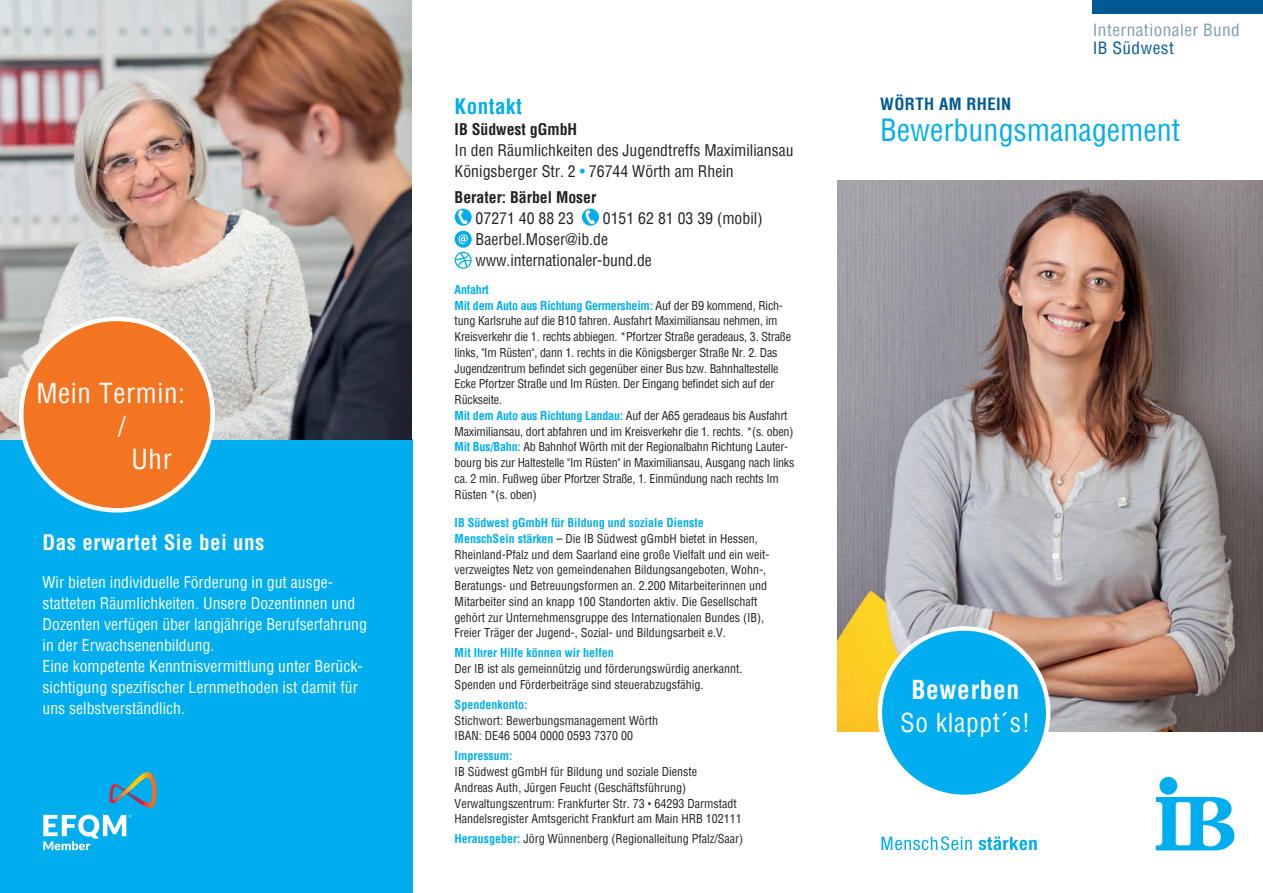
<style>
.page{position:relative;width:1263px;height:893px;background:#fff}
.page>*{position:absolute;margin:0;border:0;box-sizing:border-box;transform-origin:0 0}
.t1{font:condensed 30px "Helvetica";color:#00aeef}
.Bubbel{font:condensed 27px "Helvetica";letter-spacing:.025em;color:#fff}
.Bubbel-2{font:condensed 25.5px "Helvetica";letter-spacing:.025em;color:#fff}
.Bubbel-3{font:700 condensed 25.5px "Helvetica";letter-spacing:.025em;color:#fff}
.Titel{font:700 condensed 21px "Helvetica";letter-spacing:.025em;color:#fff}
.Titel-2{font:700 condensed 21px "Helvetica";letter-spacing:.025em;color:#00aeef}
.Headline{font:condensed 16.5px "Helvetica";letter-spacing:.025em;color:#7c9cb1;scale:1.05 1}
.Titel-3{font:700 condensed 16.5px "Helvetica";letter-spacing:.025em;color:#005992}
.Headline-2{font:condensed 16.5px "Helvetica";letter-spacing:.025em;color:#005992;scale:1.05 1}
.Fließtext{font:condensed 15.75px/21px "Helvetica";color:#fff}
.Titel-4{font:condensed 15.75px/21px "Helvetica";color:#231f20}
.Fließtext-2{font:condensed 15.75px "Helvetica";color:#231f20}
.Fließtext-3{font:700 condensed 15.75px "Helvetica";color:#231f20}
.Impressum{font:condensed 12px/15.8px "Helvetica";color:#231f20}
.Impressum_bold{font:condensed 12px "Helvetica";color:#231f20}
.Impressum_bold-2{font:700 condensed 12px "Helvetica";color:#00aeef}
.Impressum-2{font:700 condensed 12px "Helvetica";color:#00aeef}
.Fließtext-4{font:700 condensed 12px "Helvetica";letter-spacing:-.015em;color:#00aeef}
.s1{font-weight:700}
.s2{color:#00aeef}
.s3{font-weight:700;color:#00aeef}
.s4{font-family:"Arial Narrow";font-stretch:normal}
</style>
<div class="page">
<div style="left:0;top:439px;width:412px;height:454px;background:#00aeef"></div>
<img style="left:838px;top:180px;width:425px;height:551px">
<div style="left:1093px;top:0;width:170px;height:13px;background:#005992"></div>
<svg style="left:881px;top:836px;width:156px;height:14px"></svg>
<svg style="left:1156px;top:797px;width:78px;height:53px"></svg>
<div style="left:1159px;top:777px;width:18px;height:18px;background:#00aeef;border-radius:50%"></div>
<img style="left:0;top:0;width:412px;height:439px">
<div style="left:21px;top:319px;width:192px;height:191px;background:#f47521;border-radius:50%"></div>
<div style="left:19px;top:317px;width:196px;height:195px;border:4px solid #fff;border-radius:50%"></div>
<svg style="left:110px;top:772px;width:47px;height:36px"></svg>
<svg style="left:43px;top:815px;width:88px;height:35px"></svg>
<div style="left:880px;top:628px;width:168px;height:169px;background:#00aeef;border-radius:50%"></div>
<div style="left:877px;top:626px;width:173px;height:173px;border:4px solid #fff;border-radius:50%"></div>
<svg style="left:455px;top:209px;width:17px;height:17px"></svg>
<svg style="left:458px;top:210px;width:10px;height:14px"></svg>
<svg style="left:582px;top:209px;width:17px;height:17px"></svg>
<svg style="left:585px;top:210px;width:10px;height:14px"></svg>
<svg style="left:455px;top:231px;width:17px;height:38px"></svg>
<p class="Bubbel" style="left:37px;top:376px;width:150px">Mein Termin:</p>
<p class="Bubbel" style="left:118px;top:409px;width:9px">/</p>
<p class="Bubbel" style="left:131px;top:442px;width:42px">Uhr</p>
<p class="Titel" style="left:43px;top:528px;width:224px">Das erwartet Sie bei uns</p>
<p class="Fließtext" style="left:43px;top:571px;width:326px">Wir bieten individuelle Förderung in gut ausge&shy;statteten Räumlichkeiten. Unsere Dozentinnen und Dozenten verfügen über langjährige Berufserfahrung in der Erwachsenenbildung.<br>Eine kompetente Kenntnisvermittlung unter Berück&shy;sichtigung spezifischer Lernmethoden ist damit für</p>
<p class="Fließtext" style="left:43px;top:697px;width:144px">uns selbstverständlich.</p>
<p class="Titel-2" style="left:455px;top:93px;width:69px">Kontakt</p>
<p class="Titel-4" style="left:455px;top:119px;width:340px"><span class="s1">IB Südwest gGmbH<br></span>In den Räumlichkeiten des Jugendtreffs Maximiliansau<br>Königsberger Str. 2 <span class="s2">•</span> 76744 Wörth am Rhein</p>
<p class="Fließtext-3" style="left:455px;top:186px;width:143px">Berater: Bärbel Moser</p>
<p class="Fließtext-2" style="left:476px;top:208px;width:100px">07271 40 88 23</p>
<p class="Fließtext-2" style="left:603px;top:208px;width:161px">0151 62 81 03 39 (mobil)</p>
<p class="Fließtext-2" style="left:476px;top:229px;width:134px">Baerbel.Moser@ib.de</p>
<p class="Fließtext-2" style="left:476px;top:250px;width:178px">www.internationaler-bund.de</p>
<p class="Fließtext-4" style="left:455px;top:282px;width:36px">Anfahrt</p>
<p class="Impressum" style="left:455px;top:297px;width:338px"><span class="s3">Mit dem Auto aus Richtung Germersheim:</span> Auf der B9 kommend, Rich&shy;tung Karlsruhe auf die B10 fahren. Ausfahrt Maximiliansau nehmen, im Kreisverkehr die 1. rechts abbiegen. *Pfortzer Straße geradeaus, 3. Straße links, "Im Rüsten", dann 1. rechts in die Königsberger Straße Nr. 2. Das Jugendzentrum befindet sich gegenüber einer Bus bzw. Bahnhaltestelle Ecke Pfortzer Straße und Im Rüsten. Der Eingang befindet sich auf der Rückseite.</p>
<p class="Impressum" style="left:455px;top:407px;width:340px"><span class="s3">Mit dem Auto aus Richtung Landau:</span> Auf der A65 geradeaus bis Ausfahrt<br>Maximiliansau, dort abfahren und im Kreisverkehr die 1. rechts. *(s. oben)</p>
<p class="Impressum" style="left:455px;top:439px;width:341px"><span class="s3">Mit Bus/Bahn:</span> Ab Bahnhof Wörth mit der Regionalbahn Richtung Lauter&shy;bourg bis zur Haltestelle "Im Rüsten" in Maximiliansau, Ausgang nach links ca. 2 min. Fußweg über Pfortzer Straße, 1. Einmündung nach rechts Im Rüsten *(s. oben)</p>
<p class="Impressum-2" style="left:455px;top:515px;width:251px">IB Südwest gGmbH für Bildung und soziale Dienste</p>
<p class="Impressum" style="left:455px;top:530px;width:305px"><span class="s3">MenschSein stärken</span> – Die IB Südwest gGmbH bietet in Hessen,</p>
<p class="Impressum" style="left:455px;top:546px;width:316px">Rheinland-Pfalz und dem Saarland eine große Vielfalt und ein weit&shy;verzweigtes Netz von gemeindenahen Bildungsangeboten, Wohn-, Beratungs- und Betreuungsformen an. 2.200 Mitarbeiterinnen und Mitarbeiter sind an knapp 100 Standorten aktiv. Die Gesellschaft</p>
<p class="Impressum" style="left:455px;top:609px;width:311px">gehört zur Unternehmensgruppe des Internationalen Bundes (IB),<br>Freier Träger der Jugend-, Sozial- und Bildungsarbeit e.V.</p>
<p class="Impressum_bold-2" style="left:455px;top:645px;width:161px">Mit Ihrer Hilfe können wir helfen</p>
<p class="Impressum" style="left:455px;top:661px;width:289px">Der IB ist als gemeinnützig und förderungswürdig anerkannt.<br>Spenden und Förderbeiträge sind steuerabzugsfähig.</p>
<p class="Impressum_bold-2" style="left:455px;top:697px;width:74px">Spendenkonto:</p>
<p class="Impressum" style="left:455px;top:712px;width:205px">Stichwort: Bewerbungsmanagement Wörth</p>
<p class="Impressum" style="left:455px;top:728px;width:180px">IBAN: DE46 5004 0000 0593 7370 00</p>
<p class="Impressum_bold-2" style="left:455px;top:748px;width:59px">Impressum:</p>
<p class="Impressum" style="left:455px;top:764px;width:244px">IB Südwest gGmbH für Bildung und soziale Dienste</p>
<p class="Impressum" style="left:455px;top:779px;width:284px">Andreas Auth, Jürgen Feucht (Geschäftsführung)<br>Verwaltungszentrum: Frankfurter Str. 73 <span class="s4">•</span> 64293 Darmstadt</p>
<p class="Impressum" style="left:455px;top:811px;width:289px">Handelsregister Amtsgericht Frankfurt am Main HRB 102111</p>
<p class="Impressum_bold" style="left:455px;top:831px;width:290px"><span class="s3">Herausgeber:</span> Jörg Wünnenberg (Regionalleitung Pfalz/Saar)</p>
<p class="Headline" style="left:1093px;top:19px;width:142px">Internationaler Bund</p>
<p class="Headline-2" style="left:1093px;top:37px;width:79px">IB Südwest</p>
<p class="Titel-3" style="left:880px;top:93px;width:132px">WÖRTH AM RHEIN</p>
<p class="t1" style="left:880px;top:111px;width:301px">Bewerbungsmanagement</p>
<p class="Bubbel-3" style="left:911px;top:673px;width:109px">Bewerben</p>
<p class="Bubbel-2" style="left:901px;top:706px;width:131px">So klappt´s!</p>
</div>
